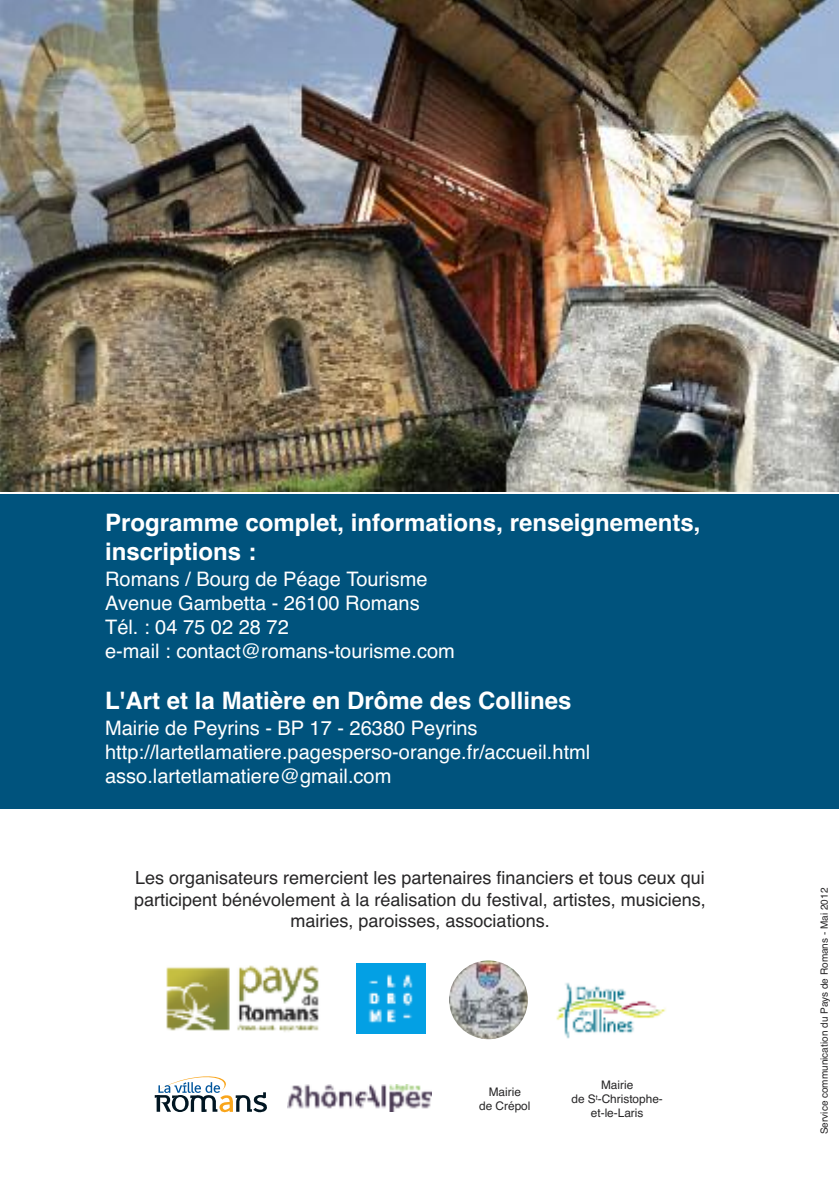
<style>
.page{position:relative;width:840px;height:1191px;background:#fff}
.page>*{position:absolute;margin:0;border:0;box-sizing:border-box;transform-origin:0 0}
.t1{font:700 24px/28.8px "Helvetica";color:#fff}
.t2{font:20px/24px "Helvetica";color:#fff}
.t3{font:18px/21.6px "Helvetica";color:#272627;text-align:center}
.t4{font:11.8px/14.2px "Helvetica";color:#272627;text-align:center}
.t5{font:10px "Helvetica";color:#272627}
</style>
<div class="page">
<div style="left:0;top:494px;width:838px;height:315px;background:#00537d"></div>
<img style="left:166px;top:965px;width:153px;height:67px">
<img style="left:356px;top:963px;width:69px;height:70px">
<img style="left:287px;top:1084px;width:144px;height:27px">
<svg style="left:155px;top:1076px;width:112px;height:36px"></svg>
<img style="left:449px;top:960px;width:78px;height:79px;border-radius:50%">
<img style="left:556px;top:982px;width:110px;height:57px">
<img style="left:0;top:1px;width:838px;height:491px">
<p class="t1" style="left:105px;top:509px;width:596px">Programme complet, informations, renseignements, inscriptions :</p>
<p class="t2" style="left:105px;top:567px;width:351px">Romans / Bourg de Péage Tourisme<br>Avenue Gambetta - 26100 Romans<br>Tél. : 04 75 02 28 72<br>e-mail : contact@romans-tourisme.com</p>
<p class="t1" style="left:105px;top:686px;width:467px">L'Art et la Matière en Drôme des Collines</p>
<p class="t2" style="left:105px;top:716px;width:486px">Mairie de Peyrins - BP 17 - 26380 Peyrins http://lartetlamatiere.pagesperso-orange.fr/accueil.html asso.lartetlamatiere@gmail.com</p>
<p class="t3" style="left:134px;top:867px;width:573px">Les organisateurs remercient les partenaires financiers et tous ceux qui participent bénévolement à la réalisation du festival, artistes, musiciens, mairies, paroisses, associations.</p>
<p class="t4" style="left:479px;top:1085px;width:53px">Mairie<br>de Crépol</p>
<p class="t4" style="left:571px;top:1077px;width:93px">Mairie<br>de S<sup>t</sup>-Christophe&shy;et-le-Laris</p>
<p class="t5" style="left:816px;top:1134px;width:248px;rotate:-90deg">Service communication du Pays de Romans - Mai 2012</p>
</div>
